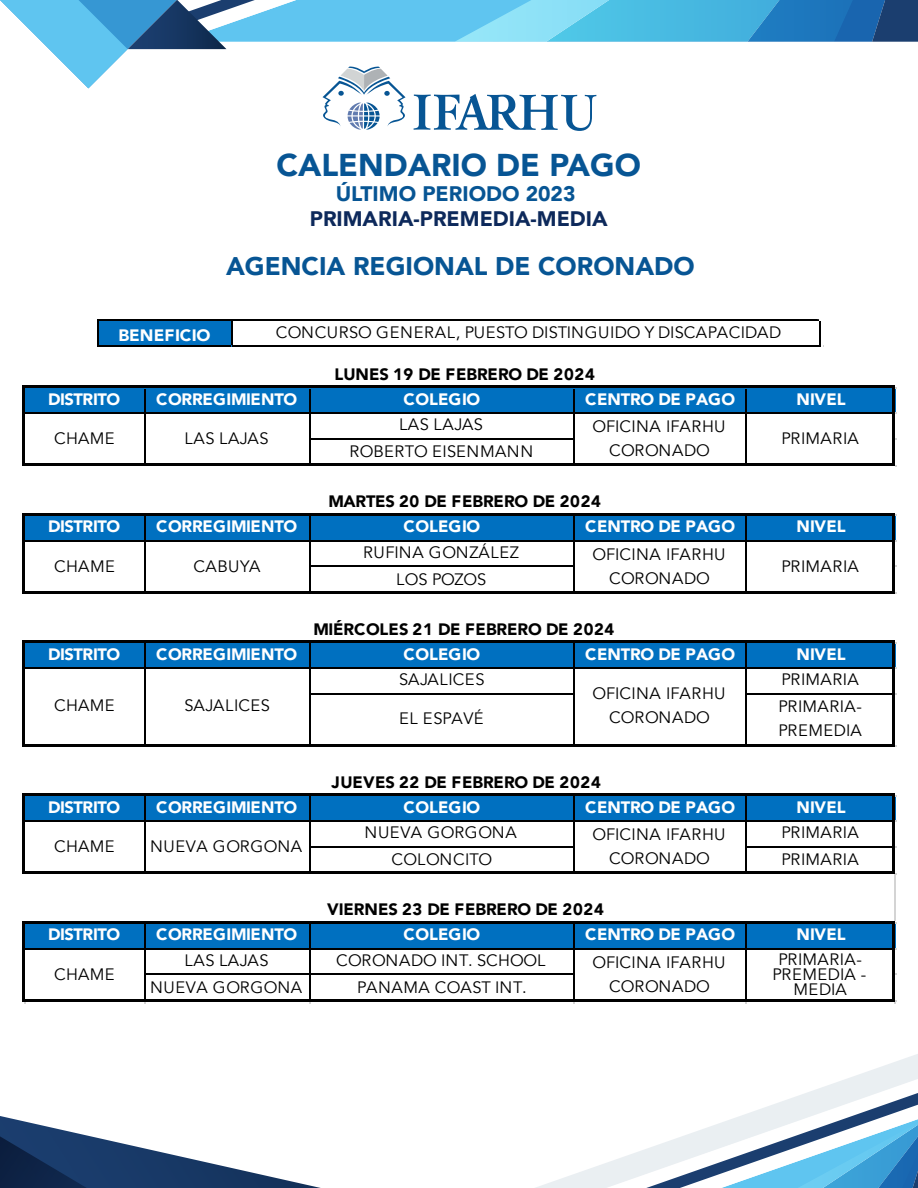
<style>
.page{position:relative;width:918px;height:1188px;background:#fff}
.page>*{position:absolute;margin:0;border:0;box-sizing:border-box;transform-origin:0 0}
.t1{font:900 31.5px "Avenir";color:#075594}
.t2{font:900 25.5px "Avenir";color:#075594}
.t3{font:900 21px "Avenir";color:#0d295b}
.t4{font:900 21px "Avenir";color:#075594}
.t5{font:16.5px/24px "Avenir";letter-spacing:.025em;color:#000;text-align:center}
.t6{font:900 16.5px "Avenir";letter-spacing:-.01em;color:#fff}
.t7{font:900 16.5px "Avenir";letter-spacing:.005em;color:#000}
.t8{font:900 16.5px "Avenir";letter-spacing:-.03em;color:#fff}
.t9{font:16.5px "Avenir";letter-spacing:.005em;color:#000}
</style>
<div class="page">
<svg style="left:0;top:1116px;width:321px;height:72px"></svg>
<svg style="left:847px;top:1054px;width:71px;height:25px;fill:#edf1f4"></svg>
<svg style="left:535px;top:1079px;width:383px;height:109px"></svg>
<div style="left:24px;top:387px;width:872px;height:27px;background:#0070c0"></div>
<div style="left:24px;top:514px;width:872px;height:28px;background:#0070c0"></div>
<div style="left:24px;top:642px;width:872px;height:27px;background:#0070c0"></div>
<div style="left:24px;top:795px;width:872px;height:27px;background:#0070c0"></div>
<div style="left:24px;top:922px;width:872px;height:28px;background:#0070c0"></div>
<hr style="left:26px;top:386px;width:870px;height:2px;background:#000">
<hr style="left:26px;top:412px;width:866px;height:2px;background:#000">
<hr style="left:310px;top:438px;width:264px;height:2px;background:#000">
<svg style="left:22px;top:386px;width:4px;height:80px"></svg>
<hr style="left:144px;top:389px;width:2px;height:75px;background:#000">
<hr style="left:309px;top:389px;width:1px;height:75px;background:#000">
<hr style="left:573px;top:389px;width:2px;height:75px;background:#000">
<hr style="left:746px;top:389px;width:1px;height:75px;background:#000">
<hr style="left:26px;top:464px;width:870px;height:2px;background:#000">
<svg style="left:892px;top:388px;width:4px;height:78px"></svg>
<hr style="left:26px;top:513px;width:870px;height:3px;background:#000">
<hr style="left:26px;top:540px;width:866px;height:2px;background:#000">
<hr style="left:310px;top:566px;width:264px;height:1px;background:#000">
<svg style="left:22px;top:513px;width:4px;height:81px"></svg>
<hr style="left:144px;top:516px;width:2px;height:75px;background:#000">
<hr style="left:309px;top:516px;width:1px;height:75px;background:#000">
<hr style="left:573px;top:516px;width:2px;height:75px;background:#000">
<hr style="left:746px;top:516px;width:1px;height:75px;background:#000">
<hr style="left:26px;top:591px;width:870px;height:3px;background:#000">
<svg style="left:892px;top:516px;width:4px;height:78px"></svg>
<svg style="left:26px;top:640px;width:870px;height:4px;fill:#000"></svg>
<hr style="left:26px;top:667px;width:866px;height:2px;background:#000">
<hr style="left:310px;top:693px;width:264px;height:1px;background:#000">
<hr style="left:747px;top:693px;width:145px;height:1px;background:#000">
<svg style="left:22px;top:640px;width:4px;height:107px"></svg>
<hr style="left:144px;top:644px;width:2px;height:100px;background:#000">
<hr style="left:309px;top:644px;width:1px;height:100px;background:#000">
<hr style="left:573px;top:644px;width:2px;height:100px;background:#000">
<hr style="left:746px;top:644px;width:1px;height:100px;background:#000">
<hr style="left:26px;top:744px;width:870px;height:3px;background:#000">
<svg style="left:892px;top:644px;width:4px;height:103px"></svg>
<hr style="left:26px;top:794px;width:870px;height:2px;background:#000">
<hr style="left:26px;top:820px;width:866px;height:2px;background:#000">
<hr style="left:310px;top:846px;width:264px;height:2px;background:#000">
<hr style="left:747px;top:846px;width:145px;height:2px;background:#000">
<svg style="left:22px;top:794px;width:4px;height:80px"></svg>
<hr style="left:144px;top:796px;width:2px;height:76px;background:#000">
<hr style="left:309px;top:796px;width:1px;height:76px;background:#000">
<hr style="left:573px;top:796px;width:2px;height:76px;background:#000">
<hr style="left:746px;top:796px;width:1px;height:76px;background:#000">
<hr style="left:26px;top:872px;width:870px;height:2px;background:#000">
<svg style="left:892px;top:796px;width:4px;height:78px"></svg>
<hr style="left:26px;top:921px;width:870px;height:3px;background:#000">
<hr style="left:894px;top:874px;width:2px;height:47px;background:#d4d4d4">
<hr style="left:26px;top:948px;width:866px;height:2px;background:#000">
<hr style="left:146px;top:974px;width:428px;height:1px;background:#000">
<svg style="left:22px;top:921px;width:4px;height:81px"></svg>
<hr style="left:144px;top:924px;width:2px;height:75px;background:#000">
<hr style="left:309px;top:924px;width:1px;height:75px;background:#000">
<hr style="left:573px;top:924px;width:2px;height:75px;background:#000">
<hr style="left:746px;top:924px;width:1px;height:75px;background:#000">
<hr style="left:26px;top:999px;width:870px;height:3px;background:#000">
<svg style="left:892px;top:924px;width:4px;height:76px"></svg>
<svg style="left:0;top:0;width:918px;height:131px"></svg>
<div style="left:98px;top:321px;width:135px;height:26px;background:#0070c0"></div>
<hr style="left:98px;top:320px;width:721px;height:1px;background:#000">
<hr style="left:97px;top:345px;width:133px;height:2px;background:#000">
<svg style="left:232px;top:321px;width:1px;height:24px"></svg>
<hr style="left:233px;top:345px;width:586px;height:2px;background:#000">
<svg style="left:97px;top:320px;width:1px;height:25px"></svg>
<svg style="left:819px;top:321px;width:5px;height:26px"></svg>
<h1 class="t1" style="left:276px;top:138px;width:366px">CALENDARIO DE PAGO</h1>
<p class="t4" style="left:336px;top:176px;width:241px">ÚLTIMO PERIODO 2023</p>
<p class="t3" style="left:310px;top:201px;width:299px">PRIMARIA-PREMEDIA-MEDIA</p>
<h2 class="t2" style="left:226px;top:244px;width:470px">AGENCIA REGIONAL DE CORONADO</h2>
<p class="t6" style="left:118px;top:321px;width:94px">BENEFICIO</p>
<p class="t5" style="left:276px;top:320px;width:507px">CONCURSO GENERAL, PUESTO DISTINGUIDO Y DISCAPACIDAD</p>
<p class="t7" style="left:335px;top:360px;width:262px">LUNES 19 DE FEBRERO DE 2024</p>
<p class="t8" style="left:48px;top:385px;width:74px">DISTRITO</p>
<p class="t6" style="left:156px;top:385px;width:143px">CORREGIMIENTO</p>
<p class="t6" style="left:404px;top:385px;width:78px">COLEGIO</p>
<p class="t6" style="left:585px;top:385px;width:152px">CENTRO DE PAGO</p>
<p class="t6" style="left:797px;top:385px;width:51px">NIVEL</p>
<p class="t5" style="left:350px;top:412px;width:185px;line-height:27px">LAS LAJAS<br>ROBERTO EISENMANN</p>
<p class="t5" style="left:593px;top:415px;width:134px">OFICINA IFARHU<br>CORONADO</p>
<p class="t5" style="left:54px;top:427px;width:62px">CHAME</p>
<p class="t5" style="left:185px;top:427px;width:86px">LAS LAJAS</p>
<p class="t5" style="left:782px;top:427px;width:79px">PRIMARIA</p>
<p class="t7" style="left:329px;top:487px;width:274px">MARTES 20 DE FEBRERO DE 2024</p>
<p class="t8" style="left:48px;top:513px;width:74px">DISTRITO</p>
<p class="t6" style="left:156px;top:513px;width:143px">CORREGIMIENTO</p>
<p class="t6" style="left:404px;top:513px;width:78px">COLEGIO</p>
<p class="t6" style="left:585px;top:513px;width:152px">CENTRO DE PAGO</p>
<p class="t6" style="left:797px;top:513px;width:51px">NIVEL</p>
<p class="t5" style="left:363px;top:539px;width:158px;line-height:27px">RUFINA GONZÁLEZ<br>LOS POZOS</p>
<p class="t5" style="left:593px;top:542px;width:134px">OFICINA IFARHU<br>CORONADO</p>
<p class="t5" style="left:54px;top:554px;width:62px">CHAME</p>
<p class="t5" style="left:194px;top:554px;width:68px">CABUYA</p>
<p class="t5" style="left:782px;top:554px;width:79px">PRIMARIA</p>
<p class="t7" style="left:314px;top:615px;width:302px">MIÉRCOLES 21 DE FEBRERO DE 2024</p>
<p class="t8" style="left:48px;top:640px;width:74px">DISTRITO</p>
<p class="t6" style="left:156px;top:640px;width:143px">CORREGIMIENTO</p>
<p class="t6" style="left:404px;top:640px;width:78px">COLEGIO</p>
<p class="t6" style="left:585px;top:640px;width:152px">CENTRO DE PAGO</p>
<p class="t6" style="left:797px;top:640px;width:51px">NIVEL</p>
<p class="t5" style="left:399px;top:668px;width:87px">SAJALICES</p>
<p class="t5" style="left:782px;top:668px;width:79px">PRIMARIA</p>
<p class="t5" style="left:399px;top:707px;width:86px">EL ESPAVÉ</p>
<p class="t5" style="left:779px;top:695px;width:85px;text-align:left">PRIMARIA-<br>PREMEDIA</p>
<p class="t5" style="left:593px;top:682px;width:134px">OFICINA IFARHU<br>CORONADO</p>
<p class="t5" style="left:54px;top:694px;width:62px">CHAME</p>
<p class="t5" style="left:185px;top:694px;width:87px">SAJALICES</p>
<p class="t7" style="left:332px;top:768px;width:271px">JUEVES 22 DE FEBRERO DE 2024</p>
<p class="t8" style="left:48px;top:793px;width:74px">DISTRITO</p>
<p class="t6" style="left:156px;top:793px;width:143px">CORREGIMIENTO</p>
<p class="t6" style="left:404px;top:793px;width:78px">COLEGIO</p>
<p class="t6" style="left:585px;top:793px;width:152px">CENTRO DE PAGO</p>
<p class="t6" style="left:797px;top:793px;width:51px">NIVEL</p>
<p class="t5" style="left:365px;top:821px;width:154px">NUEVA GORGONA</p>
<p class="t5" style="left:782px;top:821px;width:79px">PRIMARIA</p>
<p class="t5" style="left:392px;top:848px;width:102px">COLONCITO</p>
<p class="t5" style="left:782px;top:848px;width:79px">PRIMARIA</p>
<p class="t5" style="left:593px;top:823px;width:134px">OFICINA IFARHU<br>CORONADO</p>
<p class="t5" style="left:54px;top:835px;width:62px">CHAME</p>
<p class="t5" style="left:150px;top:835px;width:154px">NUEVA GORGONA</p>
<p class="t7" style="left:327px;top:895px;width:278px">VIERNES 23 DE FEBRERO DE 2024</p>
<p class="t8" style="left:48px;top:921px;width:74px">DISTRITO</p>
<p class="t6" style="left:156px;top:921px;width:143px">CORREGIMIENTO</p>
<p class="t6" style="left:404px;top:921px;width:78px">COLEGIO</p>
<p class="t6" style="left:585px;top:921px;width:152px">CENTRO DE PAGO</p>
<p class="t6" style="left:797px;top:921px;width:51px">NIVEL</p>
<p class="t5" style="left:185px;top:949px;width:86px">LAS LAJAS</p>
<p class="t9" style="left:336px;top:950px;width:211px">CORONADO INT. SCHOOL</p>
<p class="t5" style="left:150px;top:976px;width:154px">NUEVA GORGONA</p>
<p class="t5" style="left:357px;top:976px;width:171px">PANAMA COAST INT.</p>
<p class="t5" style="left:773px;top:952px;width:95px;line-height:15px">PRIMARIA-<br>PREMEDIA -<br>MEDIA</p>
<p class="t5" style="left:54px;top:962px;width:62px">CHAME</p>
<p class="t5" style="left:593px;top:950px;width:134px">OFICINA IFARHU<br>CORONADO</p>
</div>
